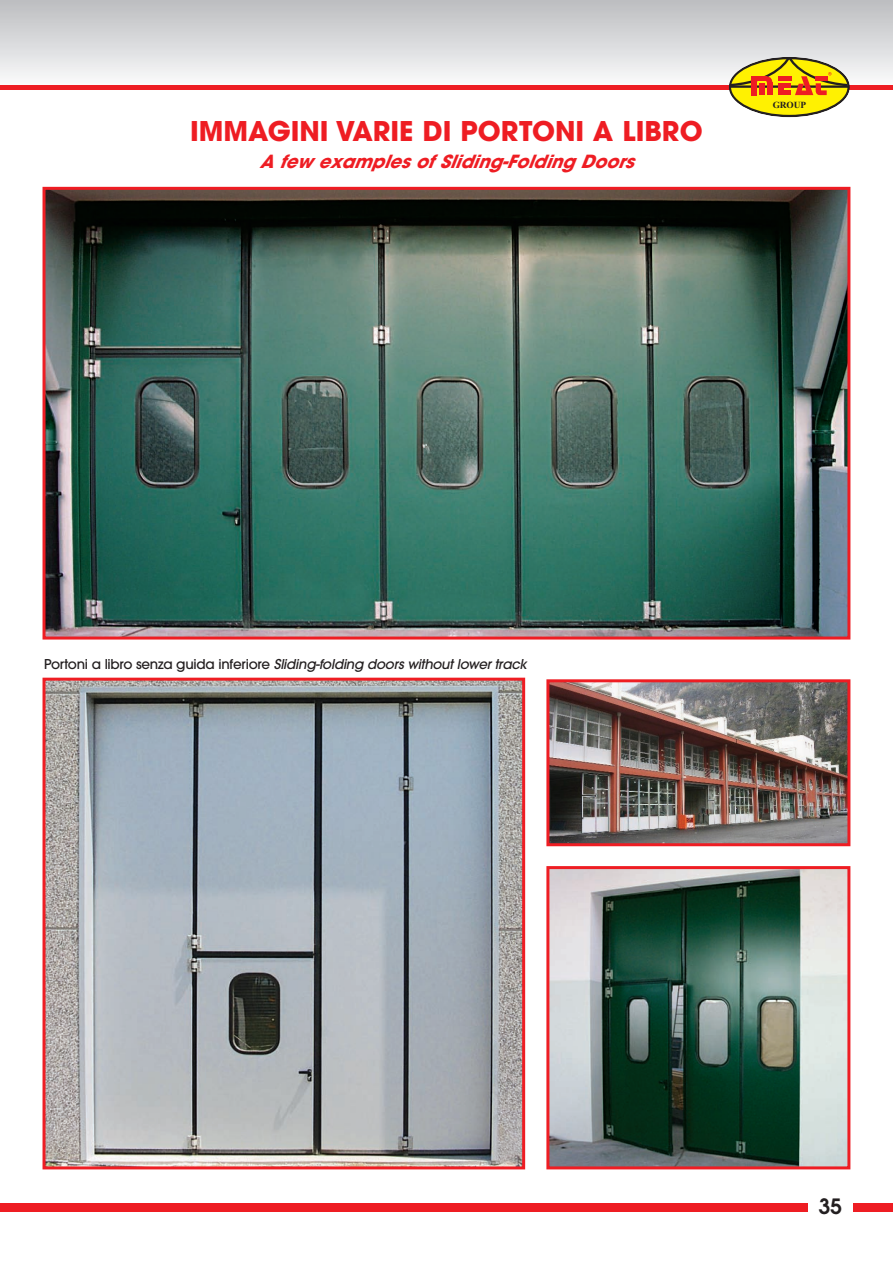
<style>
.page{position:relative;width:893px;height:1263px;background:#fff}
.page>*{position:absolute;margin:0;border:0;box-sizing:border-box;transform-origin:0 0}
.t1{font:700 27px "Avant Garde";color:#ee1d23}
.t2{font:600 21px "Avant Garde";color:#231f20}
.t3{font:italic 700 18px "Avant Garde";color:#ee1d23}
.t4{font:italic 500 13.5px "Avant Garde";letter-spacing:-.02em;color:#231f20}
.t5{font:700 9.3px "Times New Roman";color:#231f20}
.s1{font-style:normal}
</style>
<div class="page">
<div style="left:0;top:0;width:893px;height:87px;background:linear-gradient(to bottom,#bcbdbf,#fbfbfc)"></div>
<hr style="left:0;top:85px;width:893px;height:4px;background:#ee1d23">
<div style="left:730px;top:58px;width:119px;height:58px;background:#fff101;border-radius:50%"></div>
<div style="left:0;top:1203px;width:893px;height:9px;background:#ee1d23"></div>
<div style="left:808px;top:1193px;width:45px;height:30px;background:#fff"></div>
<svg style="left:729px;top:57px;width:121px;height:38px"></svg>
<img style="left:47px;top:191px;width:799px;height:444px">
<div style="left:43px;top:187px;width:807px;height:452px;border:3px solid #ee1d23"></div>
<img style="left:550px;top:870px;width:296px;height:295px">
<div style="left:546px;top:866px;width:304px;height:303px;border:3px solid #ee1d23"></div>
<img style="left:550px;top:683px;width:296px;height:159px">
<div style="left:546px;top:679px;width:304px;height:167px;border:3px solid #ee1d23"></div>
<img style="left:47px;top:682px;width:474px;height:483px">
<div style="left:43px;top:678px;width:482px;height:491px;border:3px solid #ee1d23"></div>
<h1 class="t1" style="left:190px;top:121px;width:514px">IMMAGINI VARIE DI PORTONI A LIBRO</h1>
<h3 class="t3" style="left:260px;top:154px;width:375px">A few examples of Sliding-Folding Doors</h3>
<p class="t5" style="left:773px;top:102px;width:35px">GROUP</p>
<p class="t4" style="left:44px;top:659px;width:484px"><span class="s1">Portoni a libro senza guida inferiore</span> Sliding-folding doors without lower track</p>
<h2 class="t2" style="left:818px;top:1198px;width:25px">35</h2>
</div>
